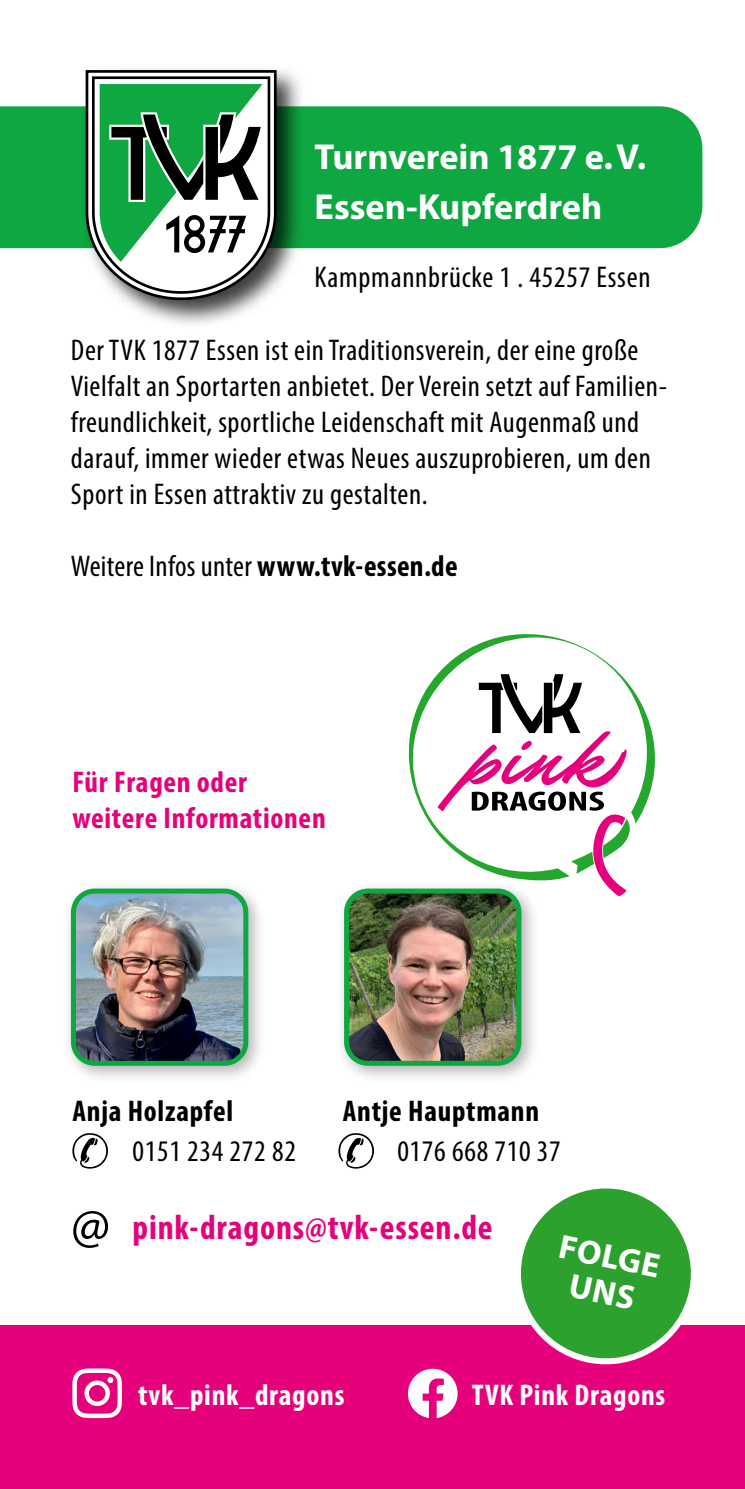
<style>
.page{position:relative;width:745px;height:1489px;background:#fff}
.page>*{position:absolute;margin:0;border:0;box-sizing:border-box;transform-origin:0 0}
.t1{font:700 36.25px/50px "Myriad Pro";color:#fff}
.t2{font:700 condensed 35px "Myriad Pro";letter-spacing:.025em;color:#e6007c}
.t3{font:700 34px/36px "Myriad Pro";color:#fff;text-align:center}
.t4{font:condensed 30px/36px "Myriad Pro";letter-spacing:.02em;color:#000}
.t5{font:700 condensed 30px/36px "Myriad Pro";letter-spacing:.025em;color:#e6007c}
.t6{font:700 condensed 30px "Myriad Pro";letter-spacing:.025em;color:#fff}
.t7{font:700 condensed 30px "Myriad Pro";letter-spacing:.025em;color:#000}
.s1{font-weight:700}
</style>
<div class="page">
<div style="left:0;top:1325px;width:744px;height:163px;background:#e6007c"></div>
<svg style="left:408px;top:634px;width:246px;height:200px"></svg>
<svg style="left:437px;top:672px;width:192px;height:224px"></svg>
<div style="left:0;top:106px;width:702px;height:142px;background:#0fa741"></div>
<div style="left:81px;top:65px;width:224px;height:264px;background:#000;opacity:.75"></div>
<svg style="left:84px;top:69px;width:194px;height:232px"></svg>
<svg style="left:87px;top:71px;width:188px;height:228px"></svg>
<div style="left:62px;top:879px;width:204px;height:205px;background:#000;opacity:.3"></div>
<img style="left:73px;top:891px;width:173px;height:172px">
<div style="left:71px;top:888px;width:177px;height:177px;border:5px solid #0fa741;border-radius:21px"></div>
<div style="left:335px;top:879px;width:204px;height:205px;background:#000;opacity:.3"></div>
<img style="left:346px;top:891px;width:172px;height:172px">
<div style="left:344px;top:888px;width:177px;height:177px;border:5px solid #0fa741;border-radius:21px"></div>
<svg style="left:72px;top:1133px;width:36px;height:35px"></svg>
<svg style="left:338px;top:1133px;width:36px;height:35px"></svg>
<svg style="left:73px;top:1211px;width:35px;height:36px"></svg>
<svg style="left:521px;top:1188px;width:170px;height:177px"></svg>
<svg style="left:407px;top:1368px;width:50px;height:49px"></svg>
<svg style="left:72px;top:1368px;width:50px;height:49px"></svg>
<p class="t1" style="left:314px;top:131px;width:333px">Turnverein 1877 e.V.<br>Essen-Kupferdreh</p>
<p class="t4" style="left:314px;top:258px;width:337px">Kampmannbrücke 1 . 45257 Essen</p>
<p class="t4" style="left:71px;top:332px;width:597px">Der TVK 1877 Essen ist ein Traditionsverein, der eine große Vielfalt an Sportarten anbietet. Der Verein setzt auf Familien&shy;freundlichkeit, sportliche Leidenschaft mit Augenmaß und darauf, immer wieder etwas Neues auszuprobieren, um den Sport in Essen attraktiv zu gestalten.</p>
<p class="t4" style="left:71px;top:548px;width:388px">Weitere Infos unter <span class="s1">www.tvk-essen.de</span></p>
<p class="t5" style="left:72px;top:763px;width:255px">Für Fragen oder weitere Informationen</p>
<p class="t7" style="left:72px;top:1091px;width:162px">Anja Holzapfel</p>
<p class="t7" style="left:342px;top:1091px;width:198px">Antje Hauptmann</p>
<p class="t4" style="left:132px;top:1132px;width:165px">0151 234 272 82</p>
<p class="t4" style="left:397px;top:1132px;width:165px">0176 668 710 37</p>
<p class="t2" style="left:132px;top:1204px;width:361px">pink-dragons@tvk-essen.de</p>
<p class="t3" style="left:563px;top:1226px;width:104px;rotate:12deg">FOLGE<br>UNS</p>
<p class="t6" style="left:138px;top:1375px;width:207px">tvk_pink_dragons</p>
<p class="t6" style="left:471px;top:1375px;width:195px">TVK Pink Dragons</p>
</div>
